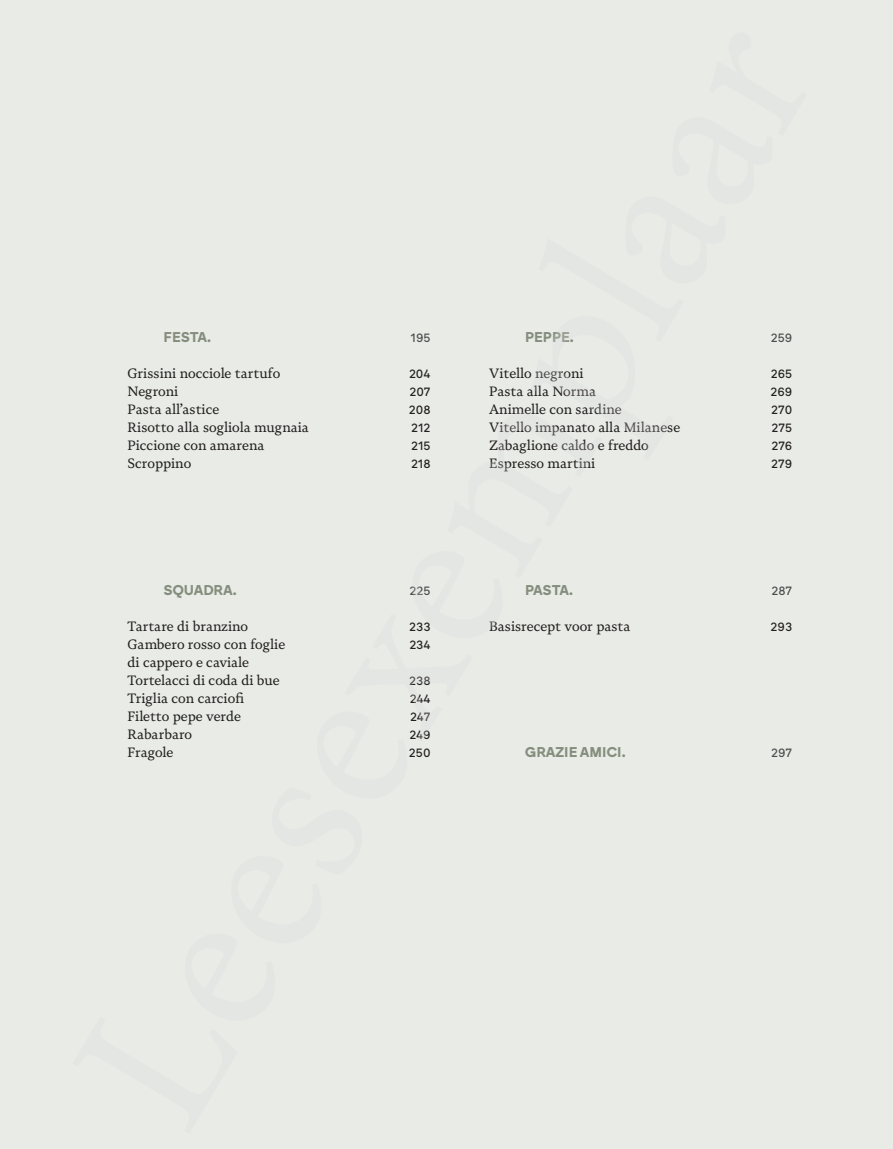
<style>
.page{position:relative;width:893px;height:1149px;background:#fff}
.page>*{position:absolute;margin:0;border:0;box-sizing:border-box;transform-origin:0 0}
.t1{font:700 14.1px "Brockmann";color:#858e7d}
.t2{font:13.5px/18px "Novela";color:#231f20}
.t3{font:500 12px "Brockmann";color:#231f20}
.t4{font:500 12px "Brockmann";color:#4b4c4d}
</style>
<div class="page">
<div style="left:0;top:0;width:893px;height:1148px;background:#e8ebe6"></div>
<p class="t1" style="left:164px;top:328px;width:49px">FESTA.</p>
<p class="t4" style="left:411px;top:330px;width:21px">195</p>
<p class="t2" style="left:128px;top:364px;width:154px">Grissini nocciole tartufo</p>
<p class="t3" style="left:409px;top:366px;width:23px">204</p>
<p class="t2" style="left:128px;top:382px;width:52px">Negroni</p>
<p class="t3" style="left:409px;top:384px;width:23px">207</p>
<p class="t2" style="left:128px;top:400px;width:93px">Pasta all’astice</p>
<p class="t3" style="left:409px;top:402px;width:23px">208</p>
<p class="t2" style="left:128px;top:418px;width:183px">Risotto alla sogliola mugnaia</p>
<p class="t3" style="left:411px;top:420px;width:21px">212</p>
<p class="t2" style="left:128px;top:436px;width:138px">Piccione con amarena</p>
<p class="t3" style="left:411px;top:438px;width:21px">215</p>
<p class="t2" style="left:128px;top:454px;width:65px">Scroppino</p>
<p class="t3" style="left:411px;top:456px;width:21px">218</p>
<p class="t1" style="left:164px;top:580px;width:75px">SQUADRA.</p>
<p class="t4" style="left:410px;top:582px;width:23px">225</p>
<p class="t2" style="left:128px;top:616px;width:122px">Tartare di branzino</p>
<p class="t3" style="left:409px;top:618px;width:23px">233</p>
<p class="t2" style="left:128px;top:634px;width:159px">Gambero rosso con foglie</p>
<p class="t3" style="left:409px;top:636px;width:23px">234</p>
<p class="t2" style="left:128px;top:652px;width:154px">di cappero e caviale<br>Tortelacci di coda di bue</p>
<p class="t3" style="left:409px;top:672px;width:23px">238</p>
<p class="t2" style="left:128px;top:688px;width:118px">Triglia con carciofi</p>
<p class="t3" style="left:410px;top:690px;width:22px">244</p>
<p class="t2" style="left:128px;top:706px;width:115px">Filetto pepe verde</p>
<p class="t3" style="left:410px;top:708px;width:22px">247</p>
<p class="t2" style="left:128px;top:724px;width:66px">Rabarbaro</p>
<p class="t3" style="left:409px;top:726px;width:23px">249</p>
<p class="t2" style="left:128px;top:742px;width:47px">Fragole</p>
<p class="t3" style="left:409px;top:744px;width:23px">250</p>
<p class="t1" style="left:525px;top:328px;width:50px">PEPPE.</p>
<p class="t4" style="left:771px;top:330px;width:23px">259</p>
<p class="t2" style="left:489px;top:364px;width:96px">Vitello negroni</p>
<p class="t3" style="left:771px;top:366px;width:23px">265</p>
<p class="t2" style="left:489px;top:382px;width:108px">Pasta alla Norma</p>
<p class="t3" style="left:770px;top:384px;width:23px">269</p>
<p class="t2" style="left:489px;top:400px;width:134px">Animelle con sardine</p>
<p class="t3" style="left:771px;top:402px;width:23px">270</p>
<p class="t2" style="left:489px;top:418px;width:193px">Vitello impanato alla Milanese</p>
<p class="t3" style="left:771px;top:420px;width:22px">275</p>
<p class="t2" style="left:489px;top:436px;width:161px">Zabaglione caldo e freddo</p>
<p class="t3" style="left:771px;top:438px;width:22px">276</p>
<p class="t2" style="left:489px;top:454px;width:108px">Espresso martini</p>
<p class="t3" style="left:771px;top:456px;width:23px">279</p>
<p class="t1" style="left:525px;top:580px;width:49px">PASTA.</p>
<p class="t4" style="left:771px;top:582px;width:22px">287</p>
<p class="t2" style="left:489px;top:616px;width:143px">Basisrecept voor pasta</p>
<p class="t3" style="left:771px;top:618px;width:23px">293</p>
<p class="t1" style="left:525px;top:742px;width:102px">GRAZIE AMICI.</p>
<p class="t4" style="left:771px;top:744px;width:23px">297</p>
</div>
